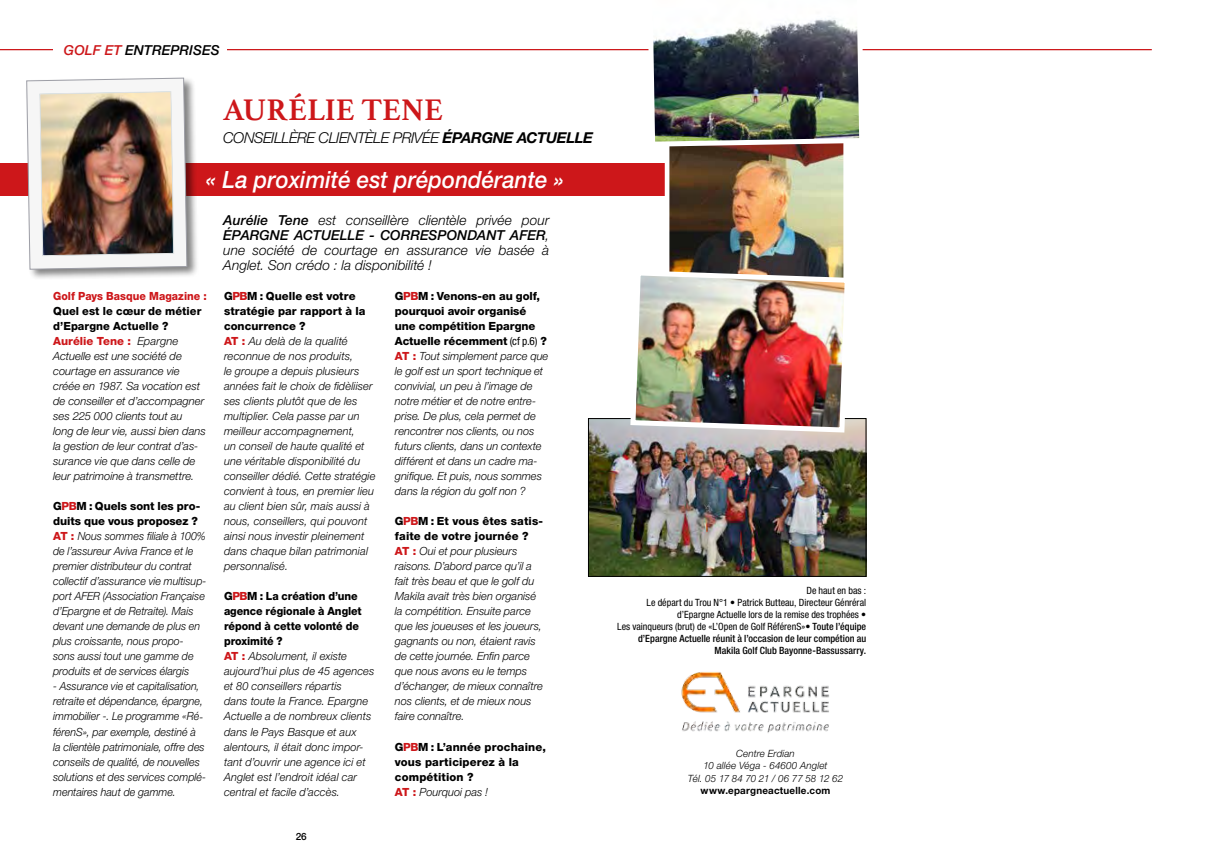
<style>
.page{position:relative;width:1205px;height:851px;background:#fff}
.page>*{position:absolute;margin:0;border:0;box-sizing:border-box;transform-origin:0 0}
.t1{font:700 31.25px "Athelas";color:#cd171a}
.t2{font:italic 500 23.75px "Helvetica Neue LT Std";color:#fff;scale:.95 1}
.t3{font:italic 300 15px "Helvetica Neue LT Std";letter-spacing:-.03em;color:#000}
.t4{font:italic 300 13.75px/15px "Helvetica Neue LT Std";color:#000;text-align:justify}
.t5{font:italic 500 13.75px "Helvetica Neue LT Std";color:#000}
.t6{font:italic 300 11.25px/15px "Helvetica Neue LT Std";color:#000}
.t7{font:italic 300 11.25px/15px "Helvetica Neue LT Std";color:#000;scale:.95 1}
.t8{font:800 11.25px/15px "Helvetica Neue LT Std";letter-spacing:.015em;color:#000}
.t9{font:800 11.25px "Helvetica Neue LT Std";letter-spacing:.005em;color:#cd171a;scale:.94 1}
.t10{font:condensed 10px/12px "Helvetica Neue LT Std";color:#000;text-align:right}
.t11{font:italic 300 10px/12.5px "Helvetica Neue LT Std";letter-spacing:.01em;color:#000;text-align:center}
.t12{font:700 10px "Helvetica Neue LT Std";letter-spacing:.025em;color:#000}
.t13{font:500 10px "Helvetica Neue LT Std";color:#000}
.s1{color:#cd171a}
.s2{font-weight:700}
.s3{font-weight:500}
.s4{font-weight:800;font-style:normal}
.s5{font-weight:800;font-style:normal;color:#cd171a}
.s6{font-weight:400;font-style:normal;font-stretch:condensed}
.s7{font-weight:300;font-style:italic}
</style>
<div class="page">
<hr style="left:0;top:49px;width:1152px;height:1px;background:#cd171a">
<div style="left:53px;top:45px;width:174px;height:10px;background:#fff"></div>
<img style="left:590px;top:420px;width:274px;height:154px">
<div style="left:588px;top:418px;width:278px;height:158px;border:1px solid #000"></div>
<div style="left:0;top:163px;width:838px;height:33px;background:#cd171a"></div>
<div style="left:25px;top:76px;width:174px;height:205px;background:#000;opacity:.5"></div>
<img style="left:26px;top:78px;width:161px;height:191px">
<img style="left:671px;top:149px;width:171px;height:119px">
<div style="left:665px;top:132px;width:183px;height:154px;border:5px solid #fff"></div>
<img style="left:628px;top:268px;width:224px;height:167px">
<img style="left:645px;top:18px;width:222px;height:131px">
<img style="left:681px;top:672px;width:148px;height:61px">
<p class="t5" style="left:64px;top:41px;width:157px"><span class="s1">GOLF ET</span> ENTREPRISES</p>
<h1 class="t1" style="left:223px;top:84px;width:221px">AURÉLIE TENE</h1>
<h3 class="t3" style="left:223px;top:128px;width:371px">CONSEILLÈRE CLIENTÈLE PRIVÉE <span class="s2">ÉPARGNE ACTUELLE</span></h3>
<h2 class="t2" style="left:206px;top:165px;width:379px">« La proximité est prépondérante »</h2>
<p class="t4" style="left:223px;top:212px;width:327px"><span class="s3">Aurélie Tene</span> est conseillère clientèle privée pour <span class="s3">ÉPARGNE ACTUELLE - CORRESPONDANT AFER</span>, une société de courtage en assurance vie basée à Anglet. Son crédo : la disponibilité !</p>
<p class="t9" style="left:53px;top:289px;width:165px">Golf Pays Basque Magazine :</p>
<p class="t6" style="left:53px;top:303px;width:154px"><span class="s4">Quel est le cœur de métier d’Epargne Actuelle ?<br></span><span class="s5">Aurélie Tene :</span> Epargne<br>Actuelle est une société de courtage en assurance vie créée en 1987. Sa vocation est de conseiller et d’accompagner ses 225 000 clients tout au long de leur vie, aussi bien dans la gestion de leur contrat d’as&shy;surance vie que dans celle de leur patrimoine à transmettre.</p>
<p class="t7" style="left:53px;top:498px;width:163px"><span class="s4">G</span><span class="s5">PB</span><span class="s4">M : Quels sont les pro&shy;duits que vous proposez ?<br></span><span class="s5">AT :</span> Nous sommes filiale à 100% de l’assureur Aviva France et le premier distributeur du contrat collectif d’assurance vie multisup&shy;port AFER (Association Française d’Epargne et de Retraite). Mais devant une demande de plus en plus croissante, nous propo&shy;sons aussi tout une gamme de produits et de services élargis</p>
<p class="t7" style="left:53px;top:678px;width:162px">- Assurance vie et capitalisation, retraite et dépendance, épargne, immobilier -. Le programme «Ré&shy;férenS», par exemple, destiné à la clientèle patrimoniale, offre des conseils de qualité, de nouvelles solutions et des services complé&shy;mentaires haut de gamme.</p>
<p class="t6" style="left:224px;top:288px;width:153px"><span class="s4">G</span><span class="s5">PB</span><span class="s4">M : Quelle est votre stratégie par rapport à la concurrence ?<br></span><span class="s5">AT :</span> Au delà de la qualité reconnue de nos produits,<br>le groupe a depuis plusieurs années fait le choix de fidèliiser ses clients plutôt que de les multiplier. Cela passe par un meilleur accompagnement,<br>un conseil de haute qualité et une véritable disponibilité du conseiller dédié. Cette stratégie convient à tous, en premier lieu au client bien sûr, mais aussi à nous, conseillers, qui pouvont ainsi nous investir pleinement dans chaque bilan patrimonial personnalisé.</p>
<p class="t6" style="left:224px;top:588px;width:152px"><span class="s4">G</span><span class="s5">PB</span><span class="s4">M : La création d’une agence régionale à Anglet répond à cette volonté de proximité ?<br></span><span class="s5">AT :</span> Absolument, il existe aujourd’hui plus de 45 agences et 80 conseillers répartis<br>dans toute la France. Epargne<br>Actuelle a de nombreux clients dans le Pays Basque et aux alentours, il était donc impor&shy;tant d’ouvrir une agence ici et<br>Anglet est l’endroit idéal car central et facile d’accès.</p>
<p class="t13" style="left:296px;top:830px;width:13px">26</p>
<p class="t6" style="left:395px;top:288px;width:155px"><span class="s4">G</span><span class="s5">PB</span><span class="s4">M : Venons-en au golf, pourquoi avoir organisé une compétition Epargne<br>Actuelle récemment</span> <span class="s6">(cf p.6)</span> <span class="s4">?<br></span><span class="s5">AT :</span> Tout simplement parce que le golf est un sport technique et convivial, un peu à l’image de notre métier et de notre entre&shy;prise. De plus, cela permet de rencontrer nos clients, ou nos futurs clients, dans un contexte différent et dans un cadre ma&shy;gnifique. Et puis, nous sommes dans la région du golf non ?</p>
<p class="t6" style="left:395px;top:513px;width:150px"><span class="s4">G</span><span class="s5">PB</span><span class="s4">M : Et vous êtes satis&shy;faite de votre journée ?<br></span><span class="s5">AT :</span> Oui et pour plusieurs raisons. D’abord parce qu’il a fait très beau et que le golf du<br>Makila avait très bien organisé la compétition. Ensuite parce que les joueuses et les joueurs, gagnants ou non, étaient ravis de cette journée. Enfin parce que nous avons eu le temps d’échanger, de mieux connaître nos clients, et de mieux nous faire connaître.</p>
<p class="t8" style="left:395px;top:738px;width:153px">G<span class="s1">PB</span>M : L’année prochaine, vous participerez à la compétition ?<br><span class="s1">AT :</span> <span class="s7">Pourquoi pas !</span></p>
<p class="t10" style="left:617px;top:584px;width:250px">De haut en bas :<br>Le départ du Trou N°1 • Patrick Butteau, Directeur Génréral d’Epargne Actuelle lors de la remise des trophées •<br>Les vainqueurs (brut) de «L’Open de Golf RéférenS»• <span class="s3">Toute l’équipe d’Epargne Actuelle réunit à l’occasion de leur compétion au Makila Golf Club Bayonne-Bassussarry.</span></p>
<p class="t11" style="left:688px;top:746px;width:157px">Centre Erdian<br>10 allée Véga - 64600 Anglet<br>Tél. 05 17 84 70 21 / 06 77 58 12 62</p>
<p class="t12" style="left:700px;top:784px;width:131px">www.epargneactuelle.com</p>
</div>
